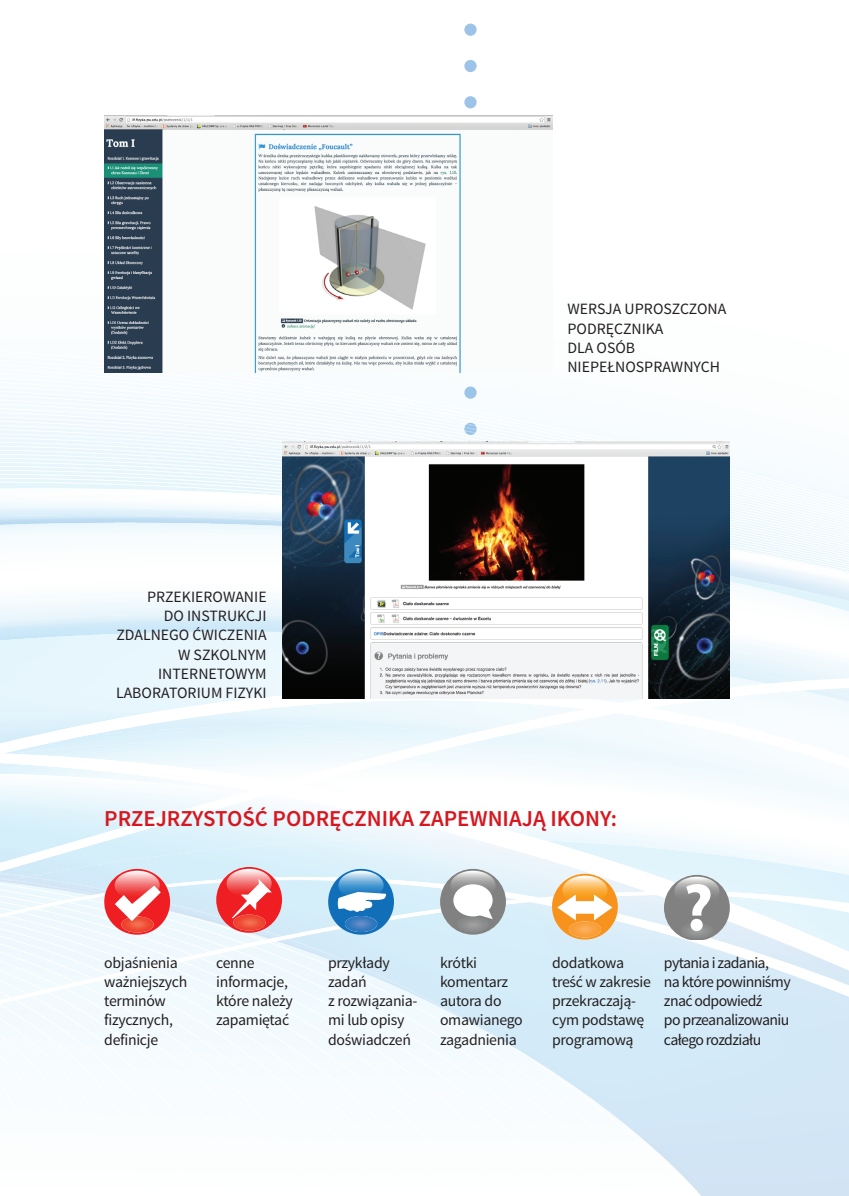
<style>
.page{position:relative;width:849px;height:1196px;background:#fff}
.page>*{position:absolute;margin:0;border:0;box-sizing:border-box;transform-origin:0 0}
.t1{font:700 67.55px "Myriad Pro";color:#fff}
.t2{font:600 22.75px "Source Sans Pro";color:#d7171f}
.t3{font:15.75px/19.2px "Source Sans Pro";letter-spacing:-.02em;color:#231f20}
.t4{font:15.75px/19.2px "Source Sans Pro";color:#231f20}
.t5{font:15.75px/19.2px "Source Sans Pro";letter-spacing:-.04em;color:#231f20}
</style>
<div class="page">
<img style="left:0;top:601px;width:848px;height:13px">
<img style="left:0;top:614px;width:848px;height:64px">
<img style="left:100px;top:577px;width:748px;height:24px">
<div style="left:0;top:1003px;width:276px;height:54px;background:#f3fafe"></div>
<img style="left:287px;top:1003px;width:218px;height:39px">
<svg style="left:0;top:678px;width:848px;height:75px;fill:#eef8fd"></svg>
<svg style="left:0;top:753px;width:848px;height:124px"></svg>
<svg style="left:0;top:351px;width:848px;height:226px"></svg>
<svg style="left:0;top:996px;width:848px;height:7px"></svg>
<svg style="left:0;top:877px;width:848px;height:119px"></svg>
<img style="left:464px;top:24px;width:12px;height:400px">
<svg style="left:464px;top:424px;width:12px;height:11px"></svg>
<img style="left:282px;top:442px;width:447px;height:256px">
<img style="left:105px;top:116px;width:447px;height:256px">
<img style="left:121px;top:931px;width:32px;height:1px">
<svg style="left:104px;top:869px;width:57px;height:62px"></svg>
<img style="left:233px;top:928px;width:32px;height:2px">
<svg style="left:216px;top:868px;width:56px;height:60px;background:#ef7071"></svg>
<div style="left:440px;top:869px;width:66px;height:65px;background:#808180;border-radius:50%"></div>
<svg style="left:450px;top:870px;width:45px;height:62px"></svg>
<img style="left:345px;top:916px;width:32px;height:16px">
<svg style="left:663px;top:875px;width:66px;height:64px;background:#9ea1a2"></svg>
<img style="left:568px;top:921px;width:33px;height:16px">
<svg style="left:557px;top:873px;width:55px;height:47px"></svg>
<svg style="left:329px;top:869px;width:57px;height:42px;background:#4995cc"></svg>
<p class="t4" style="left:116px;top:587px;width:152px;text-align:right">PRZEKIEROWANIE<br>DO INSTRUKCJI<br>ZDALNEGO ĆWICZENIA<br>W SZKOLNYM<br>INTERNETOWYM<br>LABORATORIUM FIZYKI</p>
<p class="t4" style="left:567px;top:300px;width:160px">WERSJA UPROSZCZONA<br>PODRĘCZNIKA<br>DLA OSÓB<br>NIEPEŁNOSPRAWNYCH</p>
<h2 class="t2" style="left:104px;top:803px;width:514px">PRZEJRZYSTOŚĆ PODRĘCZNIKA ZAPEWNIAJĄ IKONY:</h2>
<p class="t3" style="left:104px;top:953px;width:84px">objaśnienia ważniejszych terminów fizycznych, definicje</p>
<p class="t3" style="left:216px;top:953px;width:78px">cenne informacje, które należy zapamiętać</p>
<p class="t3" style="left:440px;top:953px;width:84px">krótki komentarz autora do omawianego zagadnienia</p>
<p class="t3" style="left:328px;top:953px;width:91px">przykłady zadań<br>z rozwiązania&shy;mi lub opisy doświadczeń</p>
<p class="t3" style="left:552px;top:953px;width:100px">dodatkowa treść w zakresie przekraczają&shy;cym podstawę programową</p>
<h1 class="t1" style="left:682px;top:863px;width:32px">?</h1>
<p class="t5" style="left:663px;top:953px;width:128px">pytania i zadania,<br>na które powinniśmy znać odpowiedź<br>po przeanalizowaniu całego rozdziału</p>
</div>
